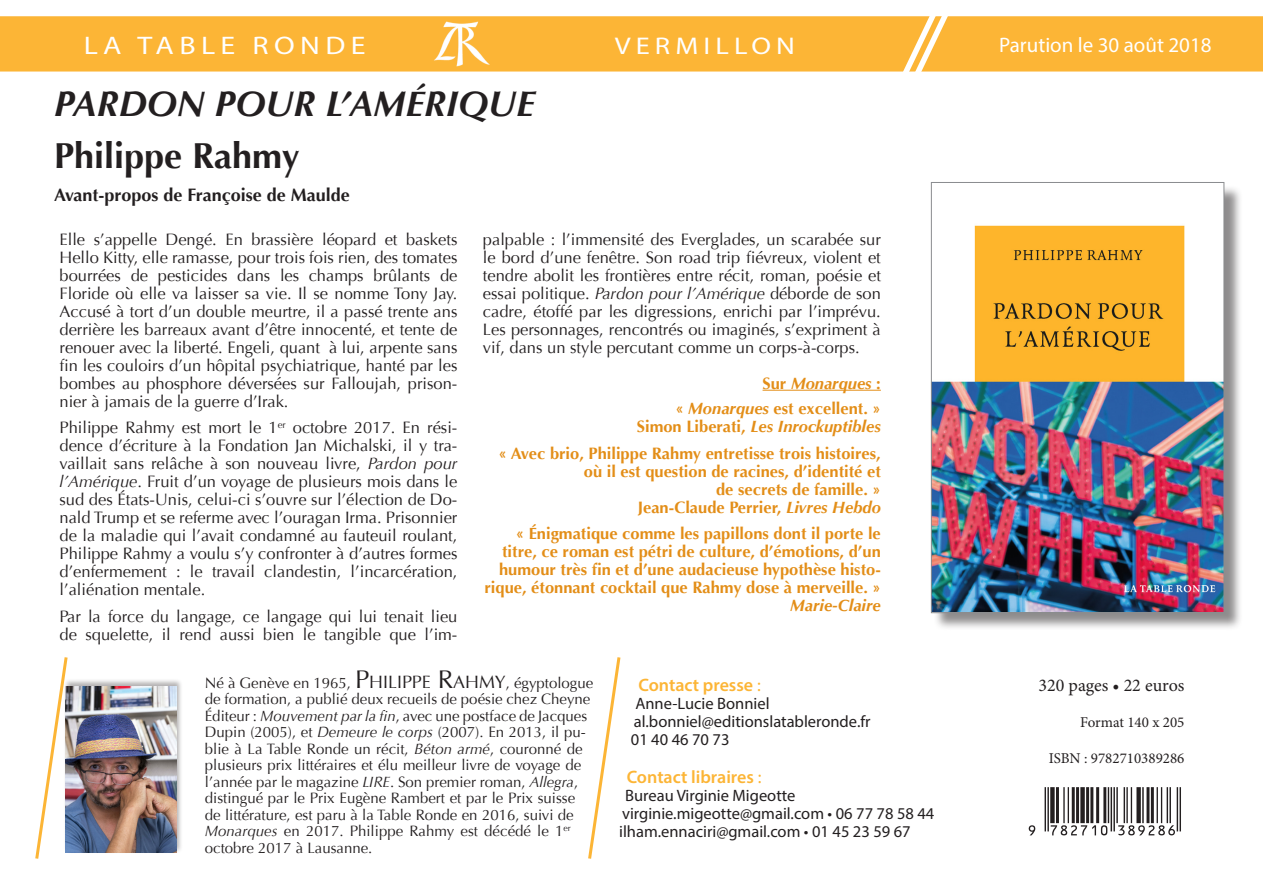
<style>
.page{position:relative;width:1263px;height:893px;background:#fff}
.page>*{position:absolute;margin:0;border:0;box-sizing:border-box;transform-origin:0 0}
.t1{font:54px "Ean T36 R";color:#231f20}
.t2{font:italic 700 36px "Optima";color:#231f20}
.t3{font:700 36px "Optima";color:#231f20}
.t4{font:25.5px "Myriad Pro";letter-spacing:.18em;color:#fff;scale:1.18 1}
.t5{font:24.15px "Myriad Pro";letter-spacing:.18em;color:#fff;scale:1.18 1}
.t6{font:21px "Myriad Pro";color:#fff}
.t7{font:700 18px "Optima";color:#231f20}
.t8{font:600 18px "Myriad Pro";color:#fcb536}
.t9{font:18px "Minion Pro";color:#231f20}
.t10{font:16.5px/18px "Optima";color:#231f20;text-align:justify}
.t11{font:700 16.5px/18px "Optima";color:#e38e18;text-align:right}
.t12{font:16.5px "Myriad Pro";color:#231f20}
.t13{font:italic 700 16.5px "Optima";color:#e38e18}
.Bio{font:15px/16.5px "Optima";color:#231f20}
.t14{font:15px "Minion Pro";color:#231f20}
.s1{font-style:italic}
.s2{font-style:normal}
.s3{font-size:25.5px}
.s4{font-size:17.85px}
.s5{font-weight:400}
</style>
<div class="page">
<div style="left:0;top:17px;width:1263px;height:54px;background:#fcb536"></div>
<div style="left:0;top:16px;width:1263px;height:56px;border:2px solid #fcb536"></div>
<div style="left:933px;top:185px;width:309px;height:446px;background:#231f20;opacity:.51"></div>
<img style="left:933px;top:185px;width:289px;height:426px">
<div style="left:931px;top:182px;width:293px;height:431px;border:1px solid #8a8c8f"></div>
<hr style="left:762px;top:390px;width:119px;height:1px;background:#e38e18">
<img style="left:434px;top:21px;width:56px;height:46px">
<svg style="left:890px;top:16px;width:67px;height:56px"></svg>
<div style="left:64px;top:678px;width:119px;height:176px;background:#231f20;opacity:.35"></div>
<img style="left:70px;top:687px;width:106px;height:166px">
<svg style="left:588px;top:657px;width:33px;height:202px"></svg>
<svg style="left:35px;top:657px;width:35px;height:202px"></svg>
<p class="t4" style="left:84px;top:30px;width:240px">LA TABLE RONDE</p>
<p class="t6" style="left:999px;top:32px;width:214px">Parution le 30 août 2018</p>
<p class="t5" style="left:615px;top:31px;width:154px">VERMILLON</p>
<p class="t2" style="left:54px;top:83px;width:482px">PARDON POUR L’AMÉRIQUE</p>
<p class="t3" style="left:54px;top:135px;width:247px">Philippe Rahmy</p>
<p class="t7" style="left:54px;top:184px;width:297px">Avant-propos de Françoise de Maulde</p>
<p class="t10" style="left:60px;top:230px;width:399px">Elle s’appelle Dengé. En brassière léopard et baskets Hello Kitty, elle ramasse, pour trois fois rien, des tomates bourrées de pesticides dans les champs brûlants de Floride où elle va laisser sa vie. Il se nomme Tony Jay.<br>Accusé à tort d’un double meurtre, il a passé trente ans derrière les barreaux avant d’être innocenté, et tente de renouer avec la liberté. Engeli, quant à lui, arpente sans fin les couloirs d’un hôpital psychiatrique, hanté par les bombes au phosphore déversées sur Falloujah, prison&shy;nier à jamais de la guerre d’Irak.</p>
<p class="t10" style="left:60px;top:419px;width:399px">Philippe Rahmy est mort le 1<sup>er</sup> octobre 2017. En rési&shy;dence d’écriture à la Fondation Jan Michalski, il y tra&shy;vaillait sans relâche à son nouveau livre, <span class="s1">Pardon pour l’Amérique</span>. Fruit d’un voyage de plusieurs mois dans le sud des États-Unis, celui-ci s’ouvre sur l’élection de Do&shy;nald Trump et se referme avec l’ouragan Irma. Prisonnier de la maladie qui l’avait condamné au fauteuil roulant, Philippe Rahmy a voulu s’y confronter à d’autres formes d’enfermement : le travail clandestin, l’incarcération, l’aliénation mentale.</p>
<p class="t10" style="left:60px;top:607px;width:399px">Par la force du langage, ce langage qui lui tenait lieu de squelette, il rend aussi bien le tangible que l’im-</p>
<p class="t10" style="left:483px;top:230px;width:399px">palpable : l’immensité des Everglades, un scarabée sur le bord d’une fenêtre. Son road trip fiévreux, violent et tendre abolit les frontières entre récit, roman, poésie et essai politique. <span class="s1">Pardon pour l’Amérique</span> déborde de son cadre, étoffé par les digressions, enrichi par l’imprévu.<br>Les personnages, rencontrés ou imaginés, s’expriment à vif, dans un style percutant comme un corps-à-corps.</p>
<p class="t13" style="left:762px;top:373px;width:120px"><span class="s2">Sur</span> Monarques <span class="s2">:</span></p>
<p class="t11" style="left:637px;top:400px;width:246px">« <span class="s1">Monarques</span> est excellent. »<br>Simon Liberati, <span class="s1">Les Inrockuptibles</span></p>
<p class="t11" style="left:498px;top:444px;width:384px">« Avec brio, Philippe Rahmy entretisse trois histoires, où il est question de racines, d’identité et<br>de secrets de famille. »<br>Jean-Claude Perrier, <span class="s1">Livres Hebdo</span></p>
<p class="t11" style="left:484px;top:525px;width:398px">« Énigmatique comme les papillons dont il porte le titre, ce roman est pétri de culture, d’émotions, d’un humour très fin et d’une audacieuse hypothèse histo&shy;rique, étonnant cocktail que Rahmy dose à merveille. »</p>
<p class="t13" style="left:790px;top:596px;width:92px">Marie-Claire</p>
<p class="Bio" style="left:205px;top:675px;width:390px">Né à Genève en 1965, <span class="s3">P</span><span class="s4">HILIPPE</span> <span class="s3">R</span><span class="s4">AHMY</span>, égyptologue de formation, a publié deux recueils de poésie chez Cheyne Éditeur : <span class="s1">Mouvement par la fin</span>, avec une postface de Jacques Dupin (2005), et <span class="s1">Demeure le corps</span> (2007). En 2013, il pu&shy;blie à La Table Ronde un récit, <span class="s1">Béton armé</span>, couronné de plusieurs prix littéraires et élu meilleur livre de voyage de l’année par le magazine <span class="s1">LIRE</span>. Son premier roman, <span class="s1">Allegra</span>, distingué par le Prix Eugène Rambert et par le Prix suisse de littérature, est paru à la Table Ronde en 2016, suivi de <span class="s1">Monarques</span> en 2017. Philippe Rahmy est décédé le 1<sup>er </sup>octobre 2017 à Lausanne.</p>
<p class="t8" style="left:638px;top:673px;width:124px">Contact presse <span class="s5">:</span></p>
<p class="t12" style="left:635px;top:693px;width:136px">Anne-Lucie Bonniel</p>
<p class="t12" style="left:634px;top:711px;width:238px">al.bonniel@editionslatableronde.fr</p>
<p class="t12" style="left:631px;top:729px;width:100px">01 40 46 70 73</p>
<p class="t8" style="left:627px;top:765px;width:136px">Contact libraires <span class="s5">:</span></p>
<p class="t12" style="left:625px;top:785px;width:172px">Bureau Virginie Migeotte</p>
<p class="t12" style="left:622px;top:803px;width:314px">virginie.migeotte@gmail.com • 06 77 78 58 44</p>
<p class="t12" style="left:619px;top:821px;width:293px">ilham.ennaciri@gmail.com • 01 45 23 59 67</p>
<p class="t9" style="left:1038px;top:673px;width:147px">320 pages • 22 euros</p>
<p class="t14" style="left:1080px;top:712px;width:106px">Format 140 x 205</p>
<p class="t14" style="left:1049px;top:748px;width:137px">ISBN : 9782710389286</p>
<p class="t1" style="left:1029px;top:787px;width:154px">9:HSMHLA=X]^W][:</p>
</div>
